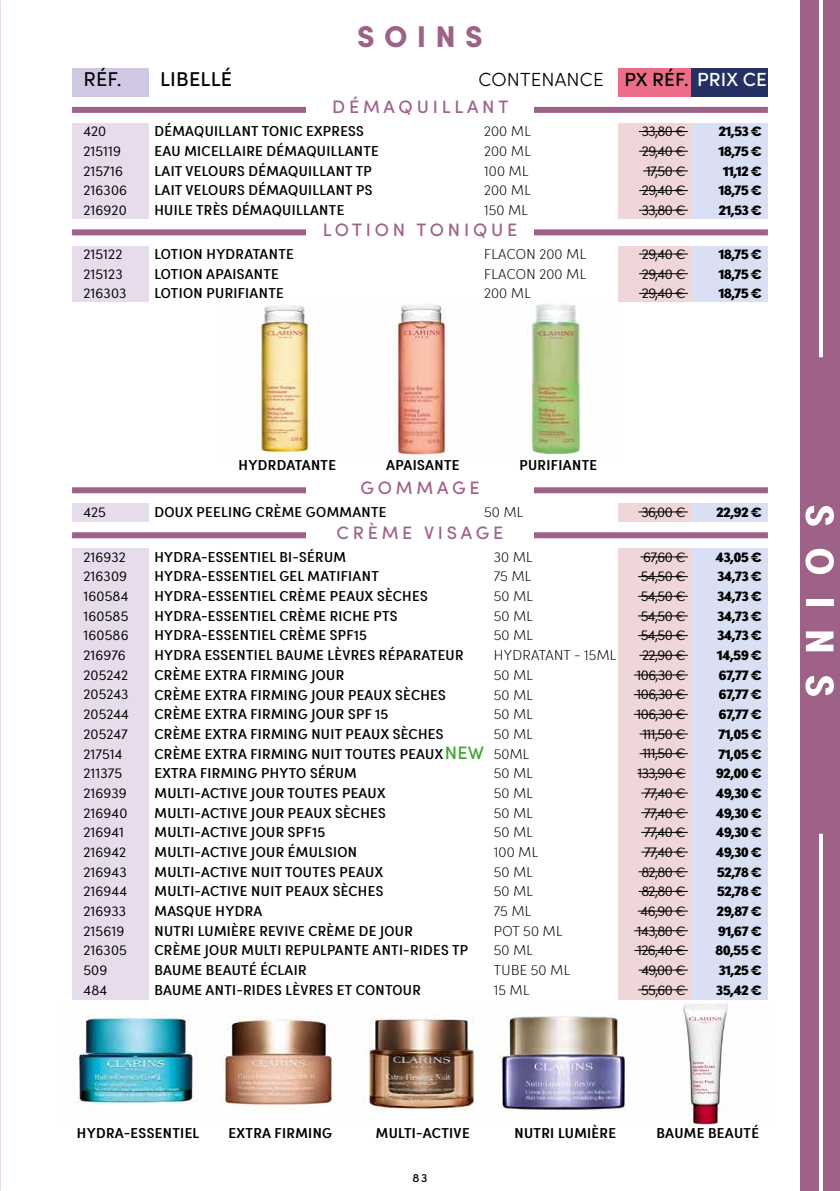
<style>
.page{position:relative;width:840px;height:1191px;background:#fff}
.page>*{position:absolute;margin:0;border:0;box-sizing:border-box;transform-origin:0 0}
.t1{font:700 40px "Sofia Pro Condensed";letter-spacing:.41em;color:#fff;scale:1.25 1}
.t2{font:900 30px "Sofia Pro";letter-spacing:.31em;color:#9e6289}
.t3{font:500 20px "Sofia Pro";letter-spacing:.01em;color:#000}
.t4{font:20px "Sofia Pro";color:#000}
.t5{font:500 19px "Sofia Pro";letter-spacing:.01em;color:#000}
.t6{font:300 19px "Sofia Pro";letter-spacing:.01em;color:#000}
.t7{font:500 18px "Sofia Pro";letter-spacing:.21em;color:#9e6289}
.t8{font:500 18px "Sofia Pro";color:#3fa535}
.t9{font:14.4px/19.6px "Sofia Pro Condensed";letter-spacing:.02em;color:#000;scale:1.25 1}
.t10{font:300 14.4px/19.6px "Sofia Pro Condensed";letter-spacing:.01em;color:#000;scale:1.25 1}
.t11{font:900 14.4px/19.6px "Sofia Pro Condensed";letter-spacing:-.04em;color:#000;text-align:justify;scale:1.25 1}
.t12{font:200 14.4px/19.6px "Sofia Pro Condensed";letter-spacing:.015em;color:#000;scale:1.25 1}
.t13{font:300 14.4px/19.6px "Sofia Pro Condensed";letter-spacing:-.03em;color:#000;text-align:center;scale:1.25 1}
.t14{font:500 14.4px "Sofia Pro Condensed";letter-spacing:.02em;color:#000;scale:1.25 1}
.t15{font:500 12px "Sofia Pro";color:#000}
.s1{color:#fff}
</style>
<div class="page">
<div style="left:72px;top:68px;width:77px;height:28px;background:#d0c8e2"></div>
<div style="left:691px;top:68px;width:76px;height:28px;background:#253165"></div>
<div style="left:72px;top:123px;width:77px;height:96px;background:#e6dcec"></div>
<div style="left:691px;top:123px;width:76px;height:96px;background:#dae0f3"></div>
<div style="left:72px;top:107px;width:695px;height:6px;background:#9e6289"></div>
<div style="left:306px;top:96px;width:227px;height:18px;background:#fff"></div>
<div style="left:72px;top:246px;width:77px;height:55px;background:#e6dcec"></div>
<div style="left:691px;top:246px;width:76px;height:55px;background:#dae0f3"></div>
<div style="left:72px;top:229px;width:695px;height:6px;background:#9e6289"></div>
<div style="left:306px;top:219px;width:227px;height:18px;background:#fff"></div>
<img style="left:259px;top:301px;width:364px;height:156px">
<div style="left:72px;top:504px;width:77px;height:18px;background:#e6dcec"></div>
<div style="left:691px;top:504px;width:76px;height:18px;background:#dae0f3"></div>
<div style="left:72px;top:487px;width:695px;height:6px;background:#9e6289"></div>
<div style="left:306px;top:477px;width:227px;height:18px;background:#fff"></div>
<div style="left:72px;top:549px;width:77px;height:451px;background:#e6dcec"></div>
<div style="left:691px;top:549px;width:76px;height:451px;background:#dae0f3"></div>
<div style="left:72px;top:532px;width:695px;height:6px;background:#9e6289"></div>
<div style="left:306px;top:522px;width:227px;height:18px;background:#fff"></div>
<img style="left:77px;top:1014px;width:556px;height:97px">
<img style="left:683px;top:1002px;width:45px;height:123px">
<div style="left:618px;top:68px;width:73px;height:28px;background:#ec6d8a"></div>
<div style="left:618px;top:123px;width:73px;height:96px;background:#efd6d8"></div>
<hr style="left:638px;top:131px;width:49px;height:1px;background:#000">
<hr style="left:638px;top:151px;width:49px;height:1px;background:#000">
<hr style="left:643px;top:170px;width:44px;height:1px;background:#000">
<hr style="left:638px;top:190px;width:49px;height:1px;background:#000">
<hr style="left:638px;top:210px;width:49px;height:1px;background:#000">
<div style="left:618px;top:246px;width:73px;height:55px;background:#efd6d8"></div>
<hr style="left:638px;top:254px;width:49px;height:1px;background:#000">
<hr style="left:638px;top:273px;width:49px;height:1px;background:#000">
<hr style="left:638px;top:293px;width:49px;height:1px;background:#000">
<div style="left:618px;top:504px;width:73px;height:18px;background:#efd6d8"></div>
<hr style="left:638px;top:511px;width:49px;height:1px;background:#000">
<div style="left:618px;top:549px;width:73px;height:451px;background:#efd6d8"></div>
<hr style="left:640px;top:556px;width:47px;height:1px;background:#000">
<hr style="left:637px;top:576px;width:50px;height:1px;background:#000">
<hr style="left:637px;top:596px;width:50px;height:1px;background:#000">
<hr style="left:637px;top:615px;width:50px;height:1px;background:#000">
<hr style="left:637px;top:635px;width:50px;height:1px;background:#000">
<hr style="left:639px;top:655px;width:48px;height:1px;background:#000">
<hr style="left:633px;top:674px;width:54px;height:1px;background:#000">
<hr style="left:633px;top:694px;width:54px;height:1px;background:#000">
<hr style="left:633px;top:714px;width:54px;height:1px;background:#000">
<hr style="left:639px;top:733px;width:48px;height:1px;background:#000">
<hr style="left:639px;top:753px;width:48px;height:1px;background:#000">
<hr style="left:637px;top:773px;width:48px;height:1px;background:#000">
<hr style="left:641px;top:792px;width:46px;height:1px;background:#000">
<hr style="left:641px;top:812px;width:46px;height:1px;background:#000">
<hr style="left:641px;top:832px;width:46px;height:1px;background:#000">
<hr style="left:641px;top:851px;width:46px;height:1px;background:#000">
<hr style="left:638px;top:871px;width:49px;height:1px;background:#000">
<hr style="left:638px;top:891px;width:49px;height:1px;background:#000">
<hr style="left:637px;top:910px;width:50px;height:1px;background:#000">
<hr style="left:633px;top:930px;width:54px;height:1px;background:#000">
<hr style="left:634px;top:950px;width:53px;height:1px;background:#000">
<hr style="left:638px;top:969px;width:49px;height:1px;background:#000">
<hr style="left:637px;top:989px;width:50px;height:1px;background:#000">
<div style="left:799px;top:0;width:40px;height:1190px;background:#9e6289"></div>
<svg style="left:819px;top:0;width:3px;height:357px"></svg>
<svg style="left:818px;top:833px;width:4px;height:358px"></svg>
<h2 class="t2" style="left:357px;top:13px;width:127px">SOINS</h2>
<h3 class="t4" style="left:83px;top:65px;width:40px">RÉF.</h3>
<h3 class="t3" style="left:160px;top:65px;width:73px">LIBELLÉ</h3>
<h3 class="t6" style="left:478px;top:65px;width:126px">CONTENANCE</h3>
<h3 class="t5" style="left:624px;top:65px;width:144px">PX RÉF. <span class="s1">PRIX CE</span></h3>
<p class="t7" style="left:332px;top:94px;width:177px">DÉMAQUILLANT</p>
<p class="t10" style="left:83px;top:121px;width:36px">420<br>215119<br>215716<br>216306<br>216920</p>
<p class="t9" style="left:154px;top:121px;width:181px">DÉMAQUILLANT TONIC EXPRESS<br>EAU MICELLAIRE DÉMAQUILLANTE<br>LAIT VELOURS DÉMAQUILLANT TP<br>LAIT VELOURS DÉMAQUILLANT PS<br>HUILE TRÈS DÉMAQUILLANTE</p>
<p class="t12" style="left:484px;top:121px;width:39px">200 ML<br>200 ML<br>100 ML<br>200 ML<br>150 ML</p>
<p class="t11" style="left:718px;top:120px;width:37px;text-align:center">21,53 €<br>18,75 €<br>11,12 €<br>18,75 €<br>21,53 €</p>
<p class="t10" style="left:641px;top:121px;width:37px;text-align:justify">33,80 € 29,40 € 17,50 € 29,40 € 33,80 €</p>
<p class="t10" style="left:641px;top:243px;width:36px;text-align:justify">29,40 € 29,40 € 29,40 €</p>
<p class="t7" style="left:322px;top:216px;width:196px">LOTION TONIQUE</p>
<p class="t10" style="left:83px;top:243px;width:36px">215122<br>215123<br>216303</p>
<p class="t9" style="left:154px;top:243px;width:113px">LOTION HYDRATANTE<br>LOTION APAISANTE<br>LOTION PURIFIANTE</p>
<p class="t12" style="left:484px;top:243px;width:83px;text-align:justify">FLACON 200 ML FLACON 200 ML 200 ML</p>
<p class="t11" style="left:718px;top:243px;width:37px">18,75 € 18,75 € 18,75 €</p>
<p class="t14" style="left:238px;top:454px;width:79px">HYDRDATANTE</p>
<p class="t14" style="left:386px;top:454px;width:60px">APAISANTE</p>
<p class="t14" style="left:519px;top:454px;width:64px">PURIFIANTE</p>
<p class="t7" style="left:360px;top:474px;width:121px">GOMMAGE</p>
<p class="t10" style="left:83px;top:501px;width:19px">425</p>
<p class="t9" style="left:154px;top:501px;width:187px">DOUX PEELING CRÈME GOMMANTE</p>
<p class="t12" style="left:484px;top:501px;width:33px">50 ML</p>
<p class="t11" style="left:715px;top:500px;width:38px">22,92 €</p>
<p class="t10" style="left:641px;top:501px;width:37px">36,00 €</p>
<p class="t13" style="left:636px;top:546px;width:41px">67,60 €<br>54,50 €<br>54,50 €<br>54,50 €<br>54,50 €<br>22,90 €<br>106,30 €<br>106,30 €<br>106,30 €<br>111,50 €<br>111,50 €<br>133,90 €<br>77,40 €<br>77,40 €<br>77,40 €<br>77,40 €<br>82,80 €<br>82,80 €<br>46,90 €<br>143,80 €<br>126,40 €<br>49,00 €<br>55,60 €</p>
<p class="t7" style="left:336px;top:519px;width:168px">CRÈME VISAGE</p>
<p class="t10" style="left:83px;top:546px;width:38px">216932<br>216309<br>160584<br>160585<br>160586<br>216976<br>205242<br>205243<br>205244<br>205247<br>217514<br>211375<br>216939<br>216940<br>216941<br>216942<br>216943<br>216944<br>216933<br>215619<br>216305<br>509<br>484</p>
<p class="t9" style="left:154px;top:546px;width:252px">HYDRA-ESSENTIEL BI-SÉRUM<br>HYDRA-ESSENTIEL GEL MATIFIANT<br>HYDRA-ESSENTIEL CRÈME PEAUX SÈCHES<br>HYDRA-ESSENTIEL CRÈME RICHE PTS<br>HYDRA-ESSENTIEL CRÈME SPF15<br>HYDRA ESSENTIEL BAUME LÈVRES RÉPARATEUR<br>CRÈME EXTRA FIRMING JOUR<br>CRÈME EXTRA FIRMING JOUR PEAUX SÈCHES<br>CRÈME EXTRA FIRMING JOUR SPF 15<br>CRÈME EXTRA FIRMING NUIT PEAUX SÈCHES<br>CRÈME EXTRA FIRMING NUIT TOUTES PEAUX<br>EXTRA FIRMING PHYTO SÉRUM<br>MULTI-ACTIVE JOUR TOUTES PEAUX<br>MULTI-ACTIVE JOUR PEAUX SÈCHES<br>MULTI-ACTIVE JOUR SPF15<br>MULTI-ACTIVE JOUR ÉMULSION<br>MULTI-ACTIVE NUIT TOUTES PEAUX<br>MULTI-ACTIVE NUIT PEAUX SÈCHES<br>MASQUE HYDRA<br>NUTRI LUMIÈRE REVIVE CRÈME DE JOUR<br>CRÈME JOUR MULTI REPULPANTE ANTI-RIDES TP<br>BAUME BEAUTÉ ÉCLAIR<br>BAUME ANTI-RIDES LÈVRES ET CONTOUR</p>
<p class="t12" style="left:493px;top:546px;width:99px">30 ML<br>75 ML<br>50 ML<br>50 ML<br>50 ML<br>HYDRATANT - 15ML<br>50 ML<br>50 ML<br>50 ML<br>50 ML<br>50ML<br>50 ML<br>50 ML<br>50 ML<br>50 ML<br>100 ML<br>50 ML<br>50 ML<br>75 ML<br>POT 50 ML<br>50 ML<br>TUBE 50 ML<br>15 ML</p>
<p class="t11" style="left:714px;top:545px;width:39px">43,05 € 34,73 € 34,73 € 34,73 € 34,73 € 14,59 € 67,77 € 67,77 € 67,77 € 71,05 € 71,05 € 92,00 € 49,30 € 49,30 € 49,30 € 49,30 € 52,78 € 52,78 € 29,87 € 91,67 € 80,55 € 31,25 € 35,42 €</p>
<p class="t8" style="left:444px;top:739px;width:41px">NEW</p>
<h1 class="t1" style="left:850px;top:504px;width:156px;rotate:90deg">SOINS</h1>
<p class="t14" style="left:77px;top:1122px;width:99px">HYDRA-ESSENTIEL</p>
<p class="t14" style="left:228px;top:1122px;width:84px">EXTRA FIRMING</p>
<p class="t14" style="left:376px;top:1122px;width:76px">MULTI-ACTIVE</p>
<p class="t14" style="left:514px;top:1122px;width:83px">NUTRI LUMIÈRE</p>
<p class="t14" style="left:656px;top:1122px;width:83px">BAUME BEAUTÉ</p>
<p class="t15" style="left:412px;top:1168px;width:16px">83</p>
</div>
